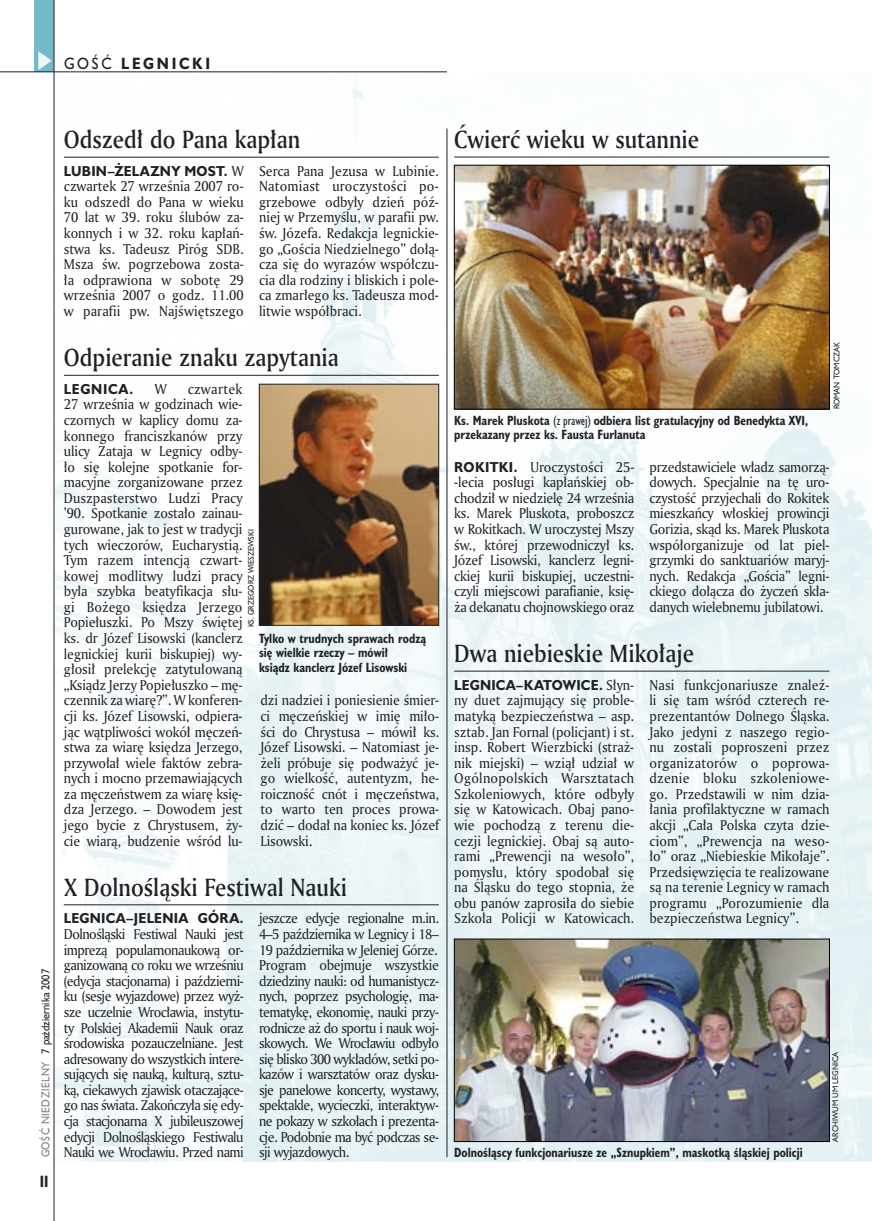
<style>
.page{position:relative;width:872px;height:1221px;background:#fff}
.page>*{position:absolute;margin:0;border:0;box-sizing:border-box;transform-origin:0 0}
._05d_tytyl_Kronika_AmMd_16_pt{font:24px "Amerigo Md PL";color:#212125;scale:.9 1}
._15a_temat_lewo{font:700 15px "Humanst 521 PL";letter-spacing:.2em;color:#212125;scale:.9 1}
._16_pagina_lewa{font:700 15px "Humanst 521 Cn PL";color:#212125;scale:.94 1}
._03_body_bez_akapitu{font:13.8px/15.6px "Amerigo PL";letter-spacing:-.01em;color:#212125;text-align:justify;scale:.94 1}
._03_body_bez_akapitu-2{font:700 13.2px "Humanst 521 PL";letter-spacing:.02em;color:#212125;scale:.94 1}
._03_body_bez_akapitu-3{font:700 13.2px "Humanst 521 PL";letter-spacing:.055em;color:#212125;scale:.94 1}
._09_podpis_zdjecia_HuCnB{font:700 12.3px/14.4px "Humanst 521 Cn PL";color:#212125;scale:.94 1}
._18_data_lewa{font:10.5px "Humanst 521 PL";color:#212125;scale:.9 1}
._18a_data_lewa_GOSC{font:10.5px "Humanst 521 PL";letter-spacing:.05em;color:#7f7f83;scale:.9 1}
._09a_autor_zdjecia_Hu_5_pt{font:7.5px "Humanst 521 PL";color:#212125;scale:.94 1}
.s1{font-weight:400}
.s2{font-family:"Amerigo PL";font-weight:400;font-size:13.8px}
.s3{font-family:"Humanst 521 PL";font-weight:700;font-size:13.2px}
</style>
<div class="page">
<div style="left:35px;top:0;width:19px;height:72px;background:#75baca"></div>
<svg style="left:38px;top:51px;width:14px;height:19px"></svg>
<img style="left:55px;top:73px;width:817px;height:1088px">
<hr style="left:0;top:72px;width:447px;height:1px;background:#212125">
<hr style="left:54px;top:0;width:1px;height:1220px;background:#212125">
<hr style="left:64px;top:157px;width:375px;height:1px;background:#212125">
<hr style="left:64px;top:375px;width:375px;height:1px;background:#212125">
<hr style="left:447px;top:129px;width:1px;height:1027px;background:#212125">
<hr style="left:454px;top:157px;width:375px;height:1px;background:#212125">
<img style="left:261px;top:386px;width:176px;height:237px">
<div style="left:259px;top:384px;width:180px;height:241px;border:1px solid #212125"></div>
<hr style="left:454px;top:670px;width:375px;height:1px;background:#212125">
<img style="left:456px;top:167px;width:371px;height:240px">
<div style="left:454px;top:165px;width:375px;height:244px;border:1px solid #000"></div>
<img style="left:456px;top:940px;width:371px;height:199px">
<div style="left:454px;top:938px;width:375px;height:203px;border:1px solid #000"></div>
<hr style="left:64px;top:904px;width:375px;height:1px;background:#212125">
<p class="_15a_temat_lewo" style="left:64px;top:53px;width:164px"><span class="s1">GOŚĆ</span> LEGNICKI</p>
<p class="_05d_tytyl_Kronika_AmMd_16_pt" style="left:64px;top:123px;width:264px">Odszedł do Pana kapłan</p>
<p class="_03_body_bez_akapitu-2" style="left:64px;top:162px;width:193px">LUBIN–ŻELAZNY MOST. <span class="s2">W</span></p>
<p class="_03_body_bez_akapitu" style="left:64px;top:178px;width:193px">czwartek 27 września 2007 ro&shy;ku odszedł do Pana w wieku 70 lat w 39. roku ślubów za&shy;konnych i w 32. roku kapłań&shy;stwa ks. Tadeusz Piróg SDB.<br>Msza św. pogrzebowa zosta&shy;ła odprawiona w sobotę 29 września 2007 o godz. 11.00 w parafii pw. Najświętszego</p>
<p class="_03_body_bez_akapitu" style="left:259px;top:162px;width:193px">Serca Pana Jezusa w Lubinie.<br>Natomiast uroczystości po&shy;grzebowe odbyły dzień póź&shy;niej w Przemyślu, w parafii pw. św. Józefa. Redakcja legnickie&shy;go „Gościa Niedzielnego” dołą&shy;cza się do wyrazów współczu&shy;cia dla rodziny i bliskich i pole&shy;ca zmarłego ks. Tadeusza mod&shy;litwie współbraci.</p>
<p class="_05d_tytyl_Kronika_AmMd_16_pt" style="left:64px;top:341px;width:307px">Odpieranie znaku zapytania</p>
<p class="_03_body_bez_akapitu-3" style="left:64px;top:380px;width:75px">LEGNICA.</p>
<p class="_03_body_bez_akapitu" style="left:154px;top:380px;width:15px">W</p>
<p class="_03_body_bez_akapitu" style="left:64px;top:380px;width:192px;text-indent:124px">czwartek 27 września w godzinach wie&shy;czornych w kaplicy domu za&shy;konnego franciszkanów przy ulicy Zataja w Legnicy odby&shy;ło się kolejne spotkanie for&shy;macyjne zorganizowane przez Duszpasterstwo Ludzi Pracy ’90. Spotkanie zostało zainau&shy;gurowane, jak to jest w tradycji tych wieczorów, Eucharystią.<br>Tym razem intencją czwart&shy;kowej modlitwy ludzi pracy była szybka beatyfikacja słu&shy;gi Bożego księdza Jerzego Popiełuszki. Po Mszy świętej ks. dr Józef Lisowski (kanclerz legnickiej kurii biskupiej) wy&shy;głosił prelekcję zatytułowaną „Ksiądz Jerzy Popiełuszko – mę&shy;czennik za wiarę?”. W konferen&shy;cji ks. Józef Lisowski, odpiera&shy;jąc wątpliwości wokół męczeń&shy;stwa za wiarę księdza Jerzego, przywołał wiele faktów zebra&shy;nych i mocno przemawiających za męczeństwem za wiarę księ&shy;dza Jerzego. – Dowodem jest jego bycie z Chrystusem, ży&shy;cie wiarą, budzenie wśród lu-</p>
<p class="_09a_autor_zdjecia_Hu_5_pt" style="left:246px;top:627px;width:106px;rotate:-90deg">KS. GRZEGORZ WIESZEWSKI</p>
<p class="_09_podpis_zdjecia_HuCnB" style="left:259px;top:630px;width:179px">Tylko w trudnych sprawach rodzą się wielkie rzeczy – mówił<br>ksiądz kanclerz Józef Lisowski</p>
<p class="_03_body_bez_akapitu" style="left:260px;top:692px;width:191px">dzi nadziei i poniesienie śmier&shy;ci męczeńskiej w imię miło&shy;ści do Chrystusa – mówił ks.<br>Józef Lisowski. – Natomiast je&shy;żeli próbuje się podważyć je&shy;go wielkość, autentyzm, he&shy;roiczność cnót i męczeństwa, to warto ten proces prowa&shy;dzić – dodał na koniec ks. Józef Lisowski.</p>
<p class="_18_data_lewa" style="left:38px;top:1053px;width:95px;rotate:-90deg">7 października 2007</p>
<p class="_18a_data_lewa_GOSC" style="left:38px;top:1157px;width:108px;rotate:-90deg">GOŚĆ NIEDZIELNY</p>
<p class="_16_pagina_lewa" style="left:40px;top:1170px;width:11px">II</p>
<p class="_05d_tytyl_Kronika_AmMd_16_pt" style="left:64px;top:871px;width:316px">X Dolnośląski Festiwal Nauki</p>
<p class="_03_body_bez_akapitu-2" style="left:64px;top:909px;width:193px">LEGNICA–JELENIA GÓRA.</p>
<p class="_03_body_bez_akapitu" style="left:64px;top:925px;width:193px">Dolnośląski Festiwal Nauki jest imprezą popularnonaukową or&shy;ganizowaną co roku we wrześniu (edycja stacjonarna) i październi&shy;ku (sesje wyjazdowe) przez wyż&shy;sze uczelnie Wrocławia, instytu&shy;ty Polskiej Akademii Nauk oraz środowiska pozauczelniane. Jest adresowany do wszystkich intere&shy;sujących się nauką, kulturą, sztu&shy;ką, ciekawych zjawisk otaczające&shy;go nas świata. Zakończyła się edy&shy;cja stacjonarna X jubileuszowej edycji Dolnośląskiego Festiwalu Nauki we Wrocławiu. Przed nami</p>
<p class="_03_body_bez_akapitu" style="left:259px;top:910px;width:193px">jeszcze edycje regionalne m.in.<br>4–5 października w Legnicy i 18– 19 października w Jeleniej Górze.</p>
<p class="_03_body_bez_akapitu" style="left:259px;top:957px;width:193px">Program obejmuje wszystkie dziedziny nauki: od humanistycz&shy;nych, poprzez psychologię, ma&shy;tematykę, ekonomię, nauki przy&shy;rodnicze aż do sportu i nauk woj&shy;skowych. We Wrocławiu odbyło się blisko 300 wykładów, setki po&shy;kazów i warsztatów oraz dysku&shy;sje panelowe koncerty, wystawy, spektakle, wycieczki, interaktyw&shy;ne pokazy w szkołach i prezenta&shy;cje. Podobnie ma być podczas se&shy;sji wyjazdowych.</p>
<p class="_05d_tytyl_Kronika_AmMd_16_pt" style="left:454px;top:123px;width:273px">Ćwierć wieku w sutannie</p>
<p class="_09_podpis_zdjecia_HuCnB" style="left:454px;top:412px;width:378px">Ks. Marek Pluskota <span class="s1">(z prawej)</span> odbiera list gratulacyjny od Benedykta XVI, przekazany przez ks. Fausta Furlanuta</p>
<p class="_09a_autor_zdjecia_Hu_5_pt" style="left:831px;top:409px;width:73px;rotate:-90deg">ROMAN TOMCZAK</p>
<p class="_03_body_bez_akapitu" style="left:454px;top:458px;width:193px"><span class="s3">ROKITKI.</span> Uroczystości 25- -lecia posługi kapłańskiej ob&shy;chodził w niedzielę 24 września ks. Marek Pluskota, proboszcz w Rokitkach. W uroczystej Mszy św., której przewodniczył ks.<br>Józef Lisowski, kanclerz legni&shy;ckiej kurii biskupiej, uczestni&shy;czyli miejscowi parafianie, księ&shy;ża dekanatu chojnowskiego oraz</p>
<p class="_03_body_bez_akapitu" style="left:649px;top:458px;width:193px">przedstawiciele władz samorzą&shy;dowych. Specjalnie na tę uro&shy;czystość przyjechali do Rokitek mieszkańcy włoskiej prowincji Gorizia, skąd ks. Marek Pluskota współorganizuje od lat piel&shy;grzymki do sanktuariów maryj&shy;nych. Redakcja „Gościa” legni&shy;ckiego dołącza do życzeń skła&shy;danych wielebnemu jubilatowi.</p>
<p class="_05d_tytyl_Kronika_AmMd_16_pt" style="left:454px;top:637px;width:268px">Dwa niebieskie Mikołaje</p>
<p class="_03_body_bez_akapitu-2" style="left:454px;top:675px;width:193px">LEGNICA–KATOWICE. <span class="s2">Słyn-</span></p>
<p class="_03_body_bez_akapitu" style="left:454px;top:692px;width:193px">ny duet zajmujący się proble&shy;matyką bezpieczeństwa – asp. sztab. Jan Fornal (policjant) i st. insp. Robert Wierzbicki (straż&shy;nik miejski) – wziął udział w Ogólnopolskich Warsztatach Szkoleniowych, które odbyły się w Katowicach. Obaj pano&shy;wie pochodzą z terenu die&shy;cezji legnickiej. Obaj są auto&shy;rami „Prewencji na wesoło”, pomysłu, który spodobał się na Śląsku do tego stopnia, że obu panów zaprosiła do siebie Szkoła Policji w Katowicach.</p>
<p class="_03_body_bez_akapitu" style="left:649px;top:676px;width:193px">Nasi funkcjonariusze znaleź&shy;li się tam wśród czterech re&shy;prezentantów Dolnego Śląska.<br>Jako jedyni z naszego regio&shy;nu zostali poproszeni przez organizatorów o poprowa&shy;dzenie bloku szkoleniowe&shy;go. Przedstawili w nim dzia&shy;łania profilaktyczne w ramach akcji „Cała Polska czyta dzie&shy;ciom”, „Prewencja na weso&shy;ło” oraz „Niebieskie Mikołaje”.<br>Przedsięwzięcia te realizowane są na terenie Legnicy w ramach programu „Porozumienie dla bezpieczeństwa Legnicy”.</p>
<p class="_09a_autor_zdjecia_Hu_5_pt" style="left:830px;top:1141px;width:97px;rotate:-90deg">ARCHIWUM UM LEGNICA</p>
<p class="_09_podpis_zdjecia_HuCnB" style="left:454px;top:1144px;width:372px">Dolnośląscy funkcjonariusze ze „Sznupkiem”, maskotką śląskiej policji</p>
</div>
